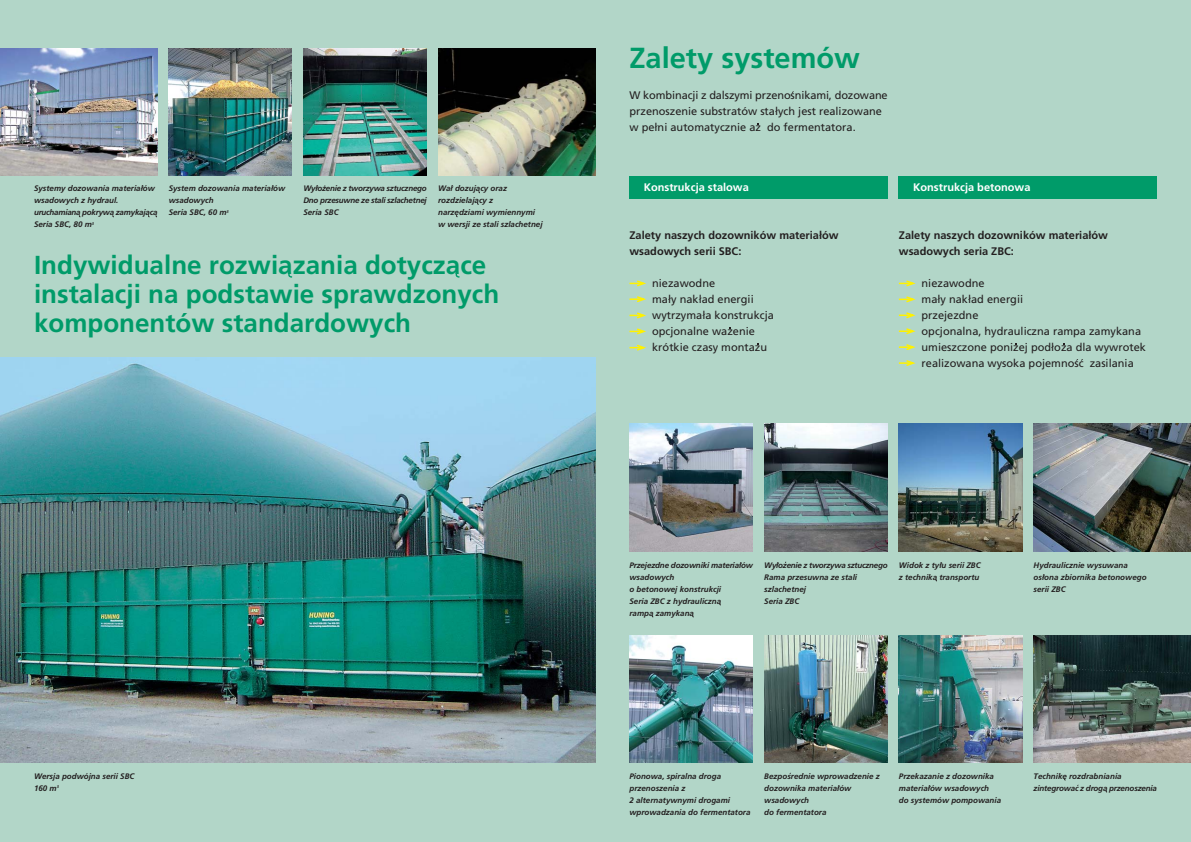
<style>
.page{position:relative;width:1191px;height:842px;background:#b2d6c8}
.page>*{position:absolute;margin:0;border:0;box-sizing:border-box;transform-origin:0 0}
.t1{font:700 29px "Frutiger";color:#009b69}
.t2{font:700 26px/29.1px "Frutiger";color:#009b69}
.t3{font:11px/16px "Frutiger";color:#231f20}
.t4{font:700 11px/16px "Frutiger";color:#231f20}
.t5{font:700 11px "Frutiger";color:#fff}
.t6{font:italic 700 8px/12px "Frutiger";color:#231f20}
.t7{font:italic 700 8px/12px "Frutiger";letter-spacing:-.02em;color:#231f20}
</style>
<div class="page">
<div style="left:629px;top:176px;width:258px;height:22px;background:#009b69"></div>
<div style="left:899px;top:176px;width:258px;height:22px;background:#009b69"></div>
<img style="left:0;top:48px;width:157px;height:128px">
<img style="left:169px;top:48px;width:123px;height:128px">
<img style="left:303px;top:48px;width:123px;height:128px">
<img style="left:438px;top:48px;width:157px;height:128px">
<img style="left:629px;top:635px;width:123px;height:128px">
<img style="left:764px;top:635px;width:123px;height:128px">
<img style="left:899px;top:635px;width:123px;height:128px">
<img style="left:1033px;top:635px;width:158px;height:128px">
<img style="left:629px;top:424px;width:124px;height:127px">
<img style="left:764px;top:424px;width:123px;height:127px">
<img style="left:899px;top:424px;width:123px;height:127px">
<img style="left:1033px;top:424px;width:157px;height:127px">
<img style="left:0;top:357px;width:595px;height:406px">
<svg style="left:899px;top:312px;width:17px;height:7px"></svg>
<svg style="left:899px;top:328px;width:17px;height:6px"></svg>
<svg style="left:899px;top:280px;width:17px;height:7px"></svg>
<svg style="left:899px;top:296px;width:17px;height:7px"></svg>
<svg style="left:899px;top:344px;width:17px;height:6px"></svg>
<svg style="left:899px;top:360px;width:17px;height:6px"></svg>
<svg style="left:629px;top:296px;width:17px;height:6px"></svg>
<svg style="left:629px;top:280px;width:17px;height:7px"></svg>
<svg style="left:629px;top:312px;width:17px;height:7px"></svg>
<svg style="left:629px;top:328px;width:17px;height:7px"></svg>
<svg style="left:629px;top:344px;width:17px;height:7px"></svg>
<svg style="left:288px;top:272px;width:5px;height:6px"></svg>
<svg style="left:455px;top:272px;width:5px;height:6px"></svg>
<h1 class="t1" style="left:629px;top:46px;width:232px">Zalety systemów</h1>
<p class="t6" style="left:34px;top:183px;width:125px">Systemy dozowania materialów wsadowych z hydraul. uruchamiana pokrywa zamykajaca<br>Seria SBC, 80 m<sup>3</sup></p>
<p class="t6" style="left:169px;top:183px;width:118px">System dozowania materialów wsadowych<br>Seria SBC, 60 m<sup>3</sup></p>
<p class="t6" style="left:303px;top:183px;width:125px;text-align:justify">Wylozenie z tworzywa sztucznego Dno przesuwne ze stali szlachetnej Seria SBC</p>
<p class="t6" style="left:438px;top:183px;width:106px">Wal dozujacy oraz rozdzielajacy z<br>narzedziami wymiennymi w wersji ze stali szlachetnej</p>
<h2 class="t2" style="left:34px;top:252px;width:467px">Indywidualne rozwiazania dotyczace instalacji na podstawie sprawdzonych komponentów standardowych</h2>
<h3 class="t3" style="left:629px;top:88px;width:260px">W kombinacji z dalszymi przenosnikami, dozowane przenoszenie substratów stalych jest realizowane w pelni automatycznie az do fermentatora.</h3>
<h3 class="t5" style="left:643px;top:183px;width:107px">Konstrukcja stalowa</h3>
<h3 class="t4" style="left:629px;top:228px;width:211px">Zalety naszych dozowników materialów wsadowych serii SBC:</h3>
<h3 class="t3" style="left:652px;top:276px;width:123px">niezawodne<br>maly naklad energii wytrzymala konstrukcja opcjonalne wazenie krótkie czasy montazu</h3>
<h3 class="t5" style="left:913px;top:183px;width:119px">Konstrukcja betonowa</h3>
<h3 class="t4" style="left:899px;top:228px;width:211px">Zalety naszych dozowników materialów wsadowych seria ZBC:</h3>
<h3 class="t3" style="left:921px;top:276px;width:226px">niezawodne<br>maly naklad energii<br>przejezdne<br>opcjonalna, hydrauliczna rampa zamykana umieszczone ponizej podloza dla wywrotek realizowana wysoka pojemnosc zasilania</h3>
<p class="t6" style="left:629px;top:559px;width:125px">Przejezdne dozowniki materialów wsadowych<br>o betonowej konstrukcji<br>Seria ZBC z hydrauliczna<br>rampa zamykana</p>
<p class="t6" style="left:764px;top:559px;width:125px">Wylozenie z tworzywa sztucznego<br>Rama przesuwna ze stali szlachetnej<br>Seria ZBC</p>
<p class="t6" style="left:899px;top:559px;width:83px">Widok z tylu serii ZBC z technika transportu</p>
<p class="t6" style="left:1033px;top:559px;width:114px">Hydraulicznie wysuwana oslona zbiornika betonowego serii ZBC</p>
<p class="t6" style="left:34px;top:771px;width:102px">Wersja podwójna serii SBC<br>160 m<sup>3</sup></p>
<p class="t6" style="left:629px;top:771px;width:122px">Pionowa, spiralna droga przenoszenia z<br>2 alternatywnymi drogami wprowadzania do fermentatora</p>
<p class="t6" style="left:764px;top:771px;width:117px">Bezposrednie wprowadzenie z dozownika materialów wsadowych<br>do fermentatora</p>
<p class="t6" style="left:899px;top:771px;width:104px">Przekazanie z dozownika materialów wsadowych<br>do systemów pompowania</p>
<p class="t7" style="left:1033px;top:771px;width:125px">Technike rozdrabniania zintegrowac z droga przenoszenia</p>
</div>
